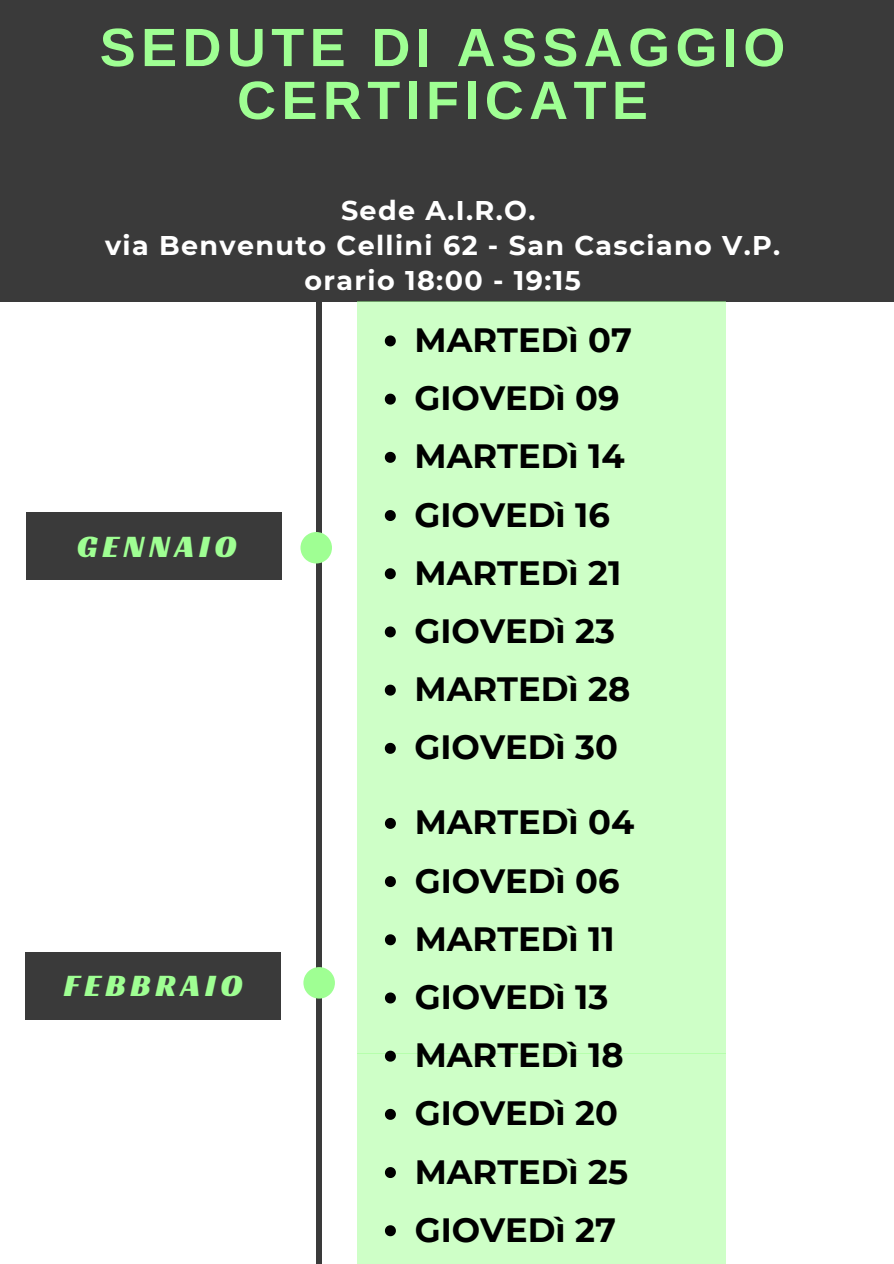
<style>
.page{position:relative;width:894px;height:1264px;background:#fff}
.page>*{position:absolute;margin:0;border:0;box-sizing:border-box;transform-origin:0 0}
.t1{font:700 54px/52.8px "Arimo";letter-spacing:.1em;color:#9fff93;text-align:center}
.t2{font:700 33.6px "Montserrat";color:#000}
.t3{font:32.25px "Racing Sans One";letter-spacing:.15em;color:#9fff93}
.t4{font:700 27px "Montserrat";letter-spacing:.05em;color:#fff}
</style>
<div class="page">
<div style="left:316px;top:244px;width:6px;height:1019px;background:#3a3a3a"></div>
<svg style="left:300px;top:532px;width:32px;height:31px"></svg>
<div style="left:26px;top:512px;width:256px;height:67px;background:#3a3a3a"></div>
<div style="left:0;top:0;width:893px;height:301px;background:#3a3a3a"></div>
<div style="left:357px;top:301px;width:368px;height:330px;background:#ceffc7"></div>
<div style="left:357px;top:631px;width:368px;height:422px;background:#ceffc7"></div>
<svg style="left:384px;top:335px;width:11px;height:11px"></svg>
<svg style="left:384px;top:393px;width:11px;height:11px"></svg>
<svg style="left:384px;top:452px;width:11px;height:11px"></svg>
<svg style="left:384px;top:510px;width:11px;height:11px"></svg>
<svg style="left:384px;top:568px;width:11px;height:11px"></svg>
<svg style="left:384px;top:626px;width:11px;height:11px"></svg>
<svg style="left:384px;top:684px;width:11px;height:11px"></svg>
<svg style="left:384px;top:742px;width:11px;height:11px"></svg>
<div style="left:357px;top:1053px;width:368px;height:210px;background:#ceffc7"></div>
<svg style="left:385px;top:818px;width:11px;height:10px"></svg>
<svg style="left:385px;top:876px;width:11px;height:11px"></svg>
<svg style="left:385px;top:934px;width:11px;height:11px"></svg>
<svg style="left:385px;top:992px;width:11px;height:11px"></svg>
<svg style="left:385px;top:1050px;width:11px;height:11px"></svg>
<svg style="left:385px;top:1108px;width:11px;height:11px"></svg>
<svg style="left:385px;top:1167px;width:11px;height:10px"></svg>
<svg style="left:385px;top:1225px;width:11px;height:11px"></svg>
<div style="left:25px;top:952px;width:256px;height:67px;background:#3a3a3a"></div>
<svg style="left:303px;top:967px;width:32px;height:31px"></svg>
<h1 class="t1" style="left:100px;top:21px;width:686px">SEDUTE DI ASSAGGIO<br>CERTIFICATE</h1>
<p class="t4" style="left:341px;top:193px;width:196px">Sede A.I.R.O.</p>
<p class="t4" style="left:105px;top:228px;width:676px">via Benvenuto Cellini 62 - San Casciano V.P.</p>
<p class="t4" style="left:304px;top:263px;width:278px">orario 18:00 - 19:15</p>
<p class="t2" style="left:414px;top:319px;width:219px">MARTEDì 07</p>
<p class="t2" style="left:414px;top:377px;width:206px">GIOVEDì 09</p>
<p class="t2" style="left:414px;top:436px;width:211px">MARTEDì 14</p>
<p class="t2" style="left:414px;top:494px;width:197px">GIOVEDì 16</p>
<p class="t2" style="left:414px;top:552px;width:208px">MARTEDì 21</p>
<p class="t2" style="left:414px;top:610px;width:202px">GIOVEDì 23</p>
<p class="t2" style="left:414px;top:668px;width:217px">MARTEDì 28</p>
<p class="t2" style="left:414px;top:726px;width:205px">GIOVEDì 30</p>
<p class="t3" style="left:77px;top:526px;width:161px">GENNAIO</p>
<p class="t3" style="left:64px;top:964px;width:180px">FEBBRAIO</p>
<p class="t2" style="left:414px;top:801px;width:221px">MARTEDì 04</p>
<p class="t2" style="left:414px;top:860px;width:206px">GIOVEDì 06</p>
<h2 class="t2" style="left:414px;top:918px;width:201px">MARTEDì 11</h2>
<p class="t2" style="left:414px;top:976px;width:195px">GIOVEDì 13</p>
<p class="t2" style="left:414px;top:1034px;width:210px">MARTEDì 18</p>
<p class="t2" style="left:414px;top:1092px;width:205px">GIOVEDì 20</p>
<p class="t2" style="left:414px;top:1150px;width:215px">MARTEDì 25</p>
<p class="t2" style="left:414px;top:1209px;width:203px">GIOVEDì 27</p>
</div>
